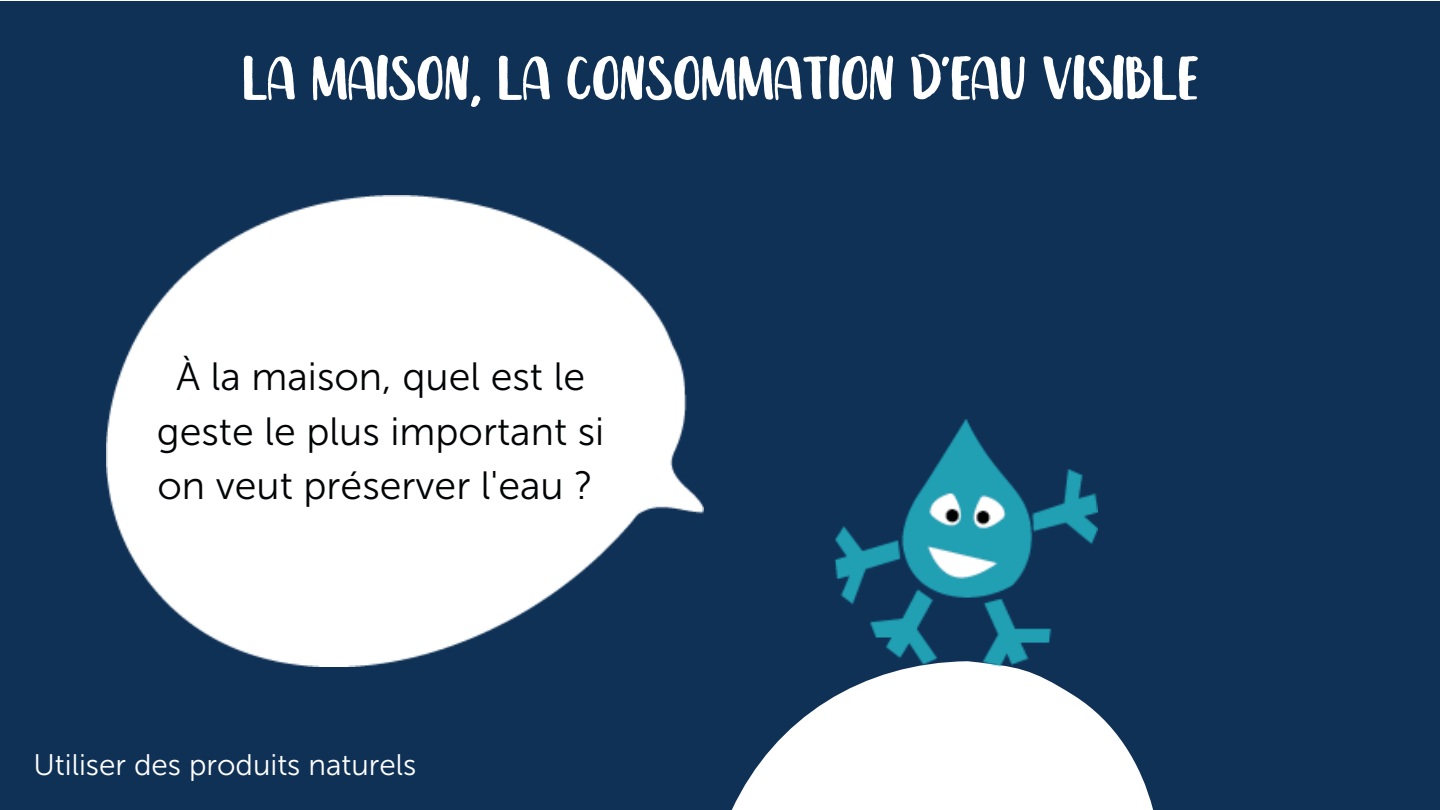
<style>
.page{position:relative;width:1440px;height:810px;background:#fff}
.page>*{position:absolute;margin:0;border:0;box-sizing:border-box;transform-origin:0 0}
.t1{font:60px "Leira Lite";color:#fff}
.t2{font:39.3px/54.9px "Museo Sans 300";color:#020406;text-align:center}
.t3{font:29.7px "Museo Sans 300";color:#fff}
</style>
<div class="page">
<div style="left:0;top:1px;width:1440px;height:809px;background:#0f3156"></div>
<svg style="left:732px;top:667px;width:421px;height:143px;fill:#fff"></svg>
<img style="left:107px;top:196px;width:597px;height:471px">
<img style="left:835px;top:420px;width:262px;height:247px">
<h1 class="t1" style="left:242px;top:51px;width:958px">LA MAISON, LA CONSOMMATION D'EAU VISIBLE</h1>
<p class="t2" style="left:157px;top:349px;width:449px">À la maison, quel est le geste le plus important si on veut préserver l'eau ?</p>
<p class="t3" style="left:33px;top:749px;width:384px">Utiliser des produits naturels</p>
</div>
